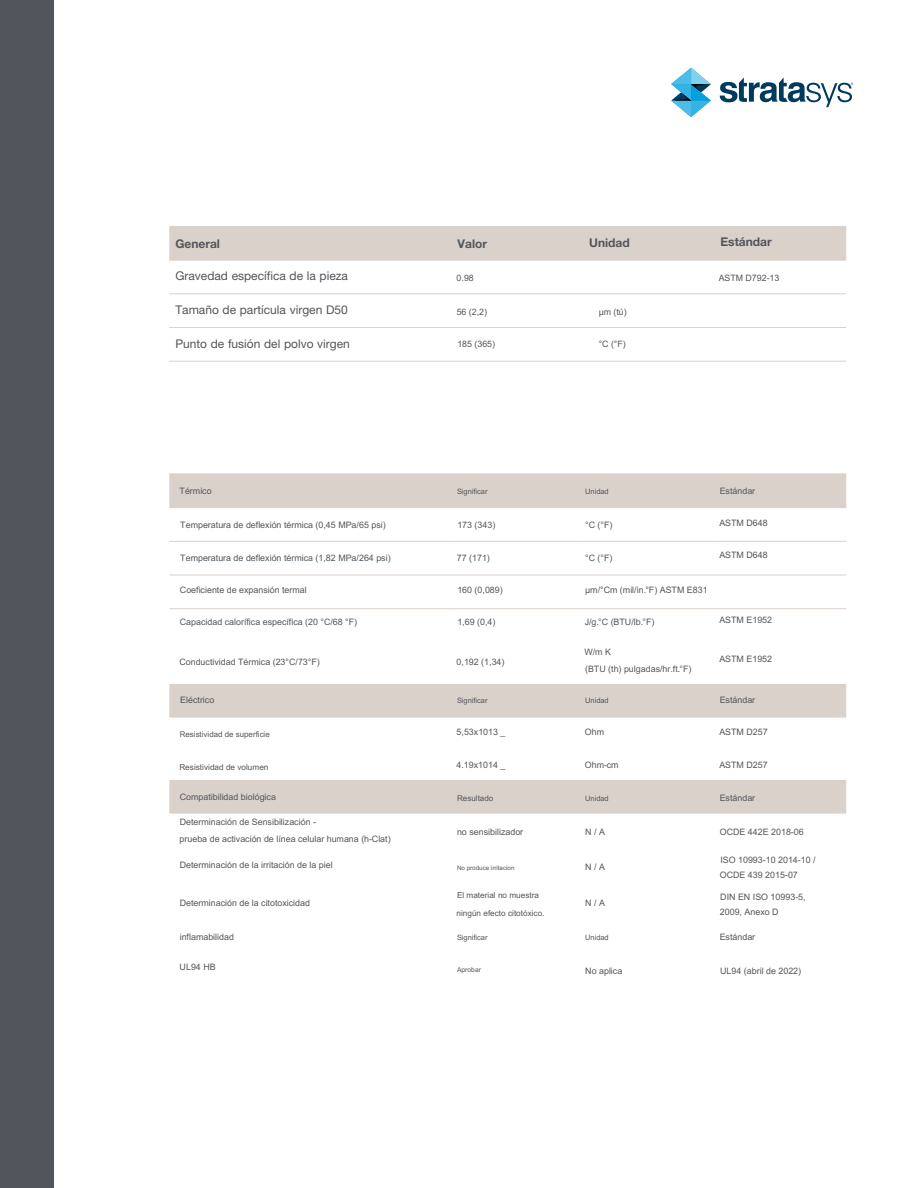
<style>
.page{position:relative;width:918px;height:1188px;background:#fff}
.page>*{position:absolute;margin:0;border:0;box-sizing:border-box;transform-origin:0 0}
.t1{font:12px "Helvetica Neue LT Std";color:#54555a}
.t2{font:700 12px "Helvetica Neue LT Std";color:#54555a}
.t3{font:8.85px/17.1px "Arial";color:#54555a}
.t4{font:8.25px/17.1px "Arial";color:#54555a}
.t5{font:8.1px "Arial";color:#54555a}
.t6{font:7.95px "Arial";color:#54555a}
.t7{font:7.5px "Arial";color:#54555a}
.t8{font:7.35px "Arial";color:#54555a}
.t9{font:6.75px "Arial";color:#54555a}
.t10{font:6.3px "Arial";color:#54555a}
</style>
<div class="page">
<svg style="left:671px;top:68px;width:40px;height:49px"></svg>
<svg style="left:720px;top:78px;width:133px;height:29px"></svg>
<div style="left:0;top:0;width:54px;height:1188px;background:#52555b"></div>
<div style="left:169px;top:684px;width:677px;height:34px;background:#dad1cb"></div>
<hr style="left:169px;top:260px;width:283px;height:1px;background:#dad1cb">
<hr style="left:452px;top:260px;width:131px;height:1px;background:#dad1cb">
<hr style="left:583px;top:260px;width:132px;height:1px;background:#dad1cb">
<hr style="left:715px;top:260px;width:131px;height:1px;background:#dad1cb">
<hr style="left:169px;top:293px;width:283px;height:1px;background:#dad1cb">
<hr style="left:452px;top:293px;width:131px;height:1px;background:#dad1cb">
<hr style="left:583px;top:293px;width:132px;height:1px;background:#dad1cb">
<hr style="left:715px;top:293px;width:131px;height:1px;background:#dad1cb">
<hr style="left:169px;top:327px;width:283px;height:1px;background:#dad1cb">
<hr style="left:452px;top:327px;width:131px;height:1px;background:#dad1cb">
<hr style="left:583px;top:327px;width:132px;height:1px;background:#dad1cb">
<hr style="left:715px;top:327px;width:131px;height:1px;background:#dad1cb">
<hr style="left:169px;top:361px;width:283px;height:1px;background:#dad1cb">
<hr style="left:452px;top:361px;width:131px;height:1px;background:#dad1cb">
<hr style="left:583px;top:361px;width:132px;height:1px;background:#dad1cb">
<hr style="left:715px;top:361px;width:131px;height:1px;background:#dad1cb">
<div style="left:169px;top:475px;width:677px;height:32px;background:#dad1cb"></div>
<hr style="left:169px;top:474px;width:283px;height:1px;background:#dad1cb">
<hr style="left:452px;top:474px;width:131px;height:1px;background:#dad1cb">
<hr style="left:583px;top:474px;width:132px;height:1px;background:#dad1cb">
<hr style="left:715px;top:474px;width:131px;height:1px;background:#dad1cb">
<hr style="left:169px;top:507px;width:283px;height:1px;background:#dad1cb">
<hr style="left:452px;top:507px;width:131px;height:1px;background:#dad1cb">
<hr style="left:583px;top:507px;width:132px;height:1px;background:#dad1cb">
<hr style="left:715px;top:507px;width:131px;height:1px;background:#dad1cb">
<hr style="left:169px;top:541px;width:283px;height:1px;background:#dad1cb">
<hr style="left:452px;top:541px;width:131px;height:1px;background:#dad1cb">
<hr style="left:583px;top:541px;width:132px;height:1px;background:#dad1cb">
<hr style="left:715px;top:541px;width:131px;height:1px;background:#dad1cb">
<hr style="left:169px;top:575px;width:283px;height:1px;background:#dad1cb">
<hr style="left:452px;top:575px;width:131px;height:1px;background:#dad1cb">
<hr style="left:583px;top:575px;width:132px;height:1px;background:#dad1cb">
<hr style="left:715px;top:575px;width:131px;height:1px;background:#dad1cb">
<hr style="left:169px;top:608px;width:283px;height:1px;background:#dad1cb">
<hr style="left:452px;top:608px;width:131px;height:1px;background:#dad1cb">
<hr style="left:583px;top:608px;width:132px;height:1px;background:#dad1cb">
<hr style="left:715px;top:608px;width:131px;height:1px;background:#dad1cb">
<div style="left:169px;top:780px;width:677px;height:34px;background:#dad1cb"></div>
<div style="left:169px;top:226px;width:677px;height:34px;background:#dad1cb"></div>
<h1 class="t2" style="left:175px;top:236px;width:46px">General</h1>
<h1 class="t2" style="left:458px;top:236px;width:31px">Valor</h1>
<h1 class="t2" style="left:589px;top:235px;width:42px">Unidad</h1>
<h1 class="t2" style="left:721px;top:235px;width:53px">Estándar</h1>
<h1 class="t1" style="left:175px;top:269px;width:174px">Gravedad específica de la pieza</h1>
<h1 class="t1" style="left:175px;top:303px;width:174px">Tamaño de partícula virgen D50</h1>
<h1 class="t1" style="left:175px;top:336px;width:176px">Punto de fusión del polvo virgen</h1>
<p class="t3" style="left:599px;top:336px;width:29px">°C (°F)</p>
<p class="t3" style="left:457px;top:269px;width:19px">0.98</p>
<p class="t3" style="left:457px;top:303px;width:32px">56 (2,2)</p>
<p class="t3" style="left:599px;top:303px;width:30px">μm (tú)</p>
<p class="t3" style="left:457px;top:336px;width:39px">185 (365)</p>
<p class="t3" style="left:719px;top:269px;width:62px">ASTM D792-13</p>
<p class="t3" style="left:180px;top:483px;width:34px">Térmico</p>
<p class="t3" style="left:180px;top:517px;width:207px">Temperatura de deflexión térmica (0,45 MPa/65 psi)</p>
<p class="t3" style="left:180px;top:549px;width:212px">Temperatura de deflexión térmica (1,82 MPa/264 psi)</p>
<p class="t3" style="left:180px;top:581px;width:128px">Coeficiente de expansión termal</p>
<p class="t3" style="left:180px;top:613px;width:179px">Capacidad calorífica específica (20 °C/68 °F)</p>
<p class="t3" style="left:179px;top:653px;width:142px">Conductividad Térmica (23°C/73°F)</p>
<p class="t3" style="left:180px;top:691px;width:36px">Eléctrico</p>
<p class="t6" style="left:180px;top:730px;width:92px">Resistividad de superficie</p>
<p class="t4" style="left:179px;top:758px;width:91px">Resistividad de volumen</p>
<p class="t3" style="left:180px;top:789px;width:98px">Compatibilidad biológica</p>
<p class="t3" style="left:180px;top:813px;width:213px">Determinación de Sensibilización -<br>prueba de activación de línea celular humana (h-Clat)</p>
<p class="t3" style="left:180px;top:856px;width:155px">Determinación de la irritación de la piel</p>
<p class="t3" style="left:180px;top:894px;width:132px">Determinación de la citotoxicidad</p>
<p class="t3" style="left:180px;top:928px;width:56px">inflamabilidad</p>
<p class="t3" style="left:180px;top:958px;width:38px">UL94 HB</p>
<p class="t7" style="left:457px;top:487px;width:32px">Significar</p>
<p class="t8" style="left:585px;top:488px;width:25px">Unidad</p>
<p class="t3" style="left:720px;top:483px;width:37px">Estándar</p>
<p class="t3" style="left:457px;top:517px;width:40px">173 (343)</p>
<p class="t3" style="left:585px;top:517px;width:29px">°C (°F)</p>
<p class="t3" style="left:585px;top:549px;width:29px">°C (°F)</p>
<p class="t3" style="left:457px;top:549px;width:35px">77 (171)</p>
<p class="t3" style="left:719px;top:515px;width:50px">ASTM D648</p>
<p class="t3" style="left:719px;top:547px;width:50px">ASTM D648</p>
<p class="t3" style="left:585px;top:581px;width:124px">μm/°Cm (mil/in.°F) ASTM E831</p>
<p class="t3" style="left:585px;top:613px;width:71px">J/g.°C (BTU/lb.°F)</p>
<p class="t3" style="left:584px;top:643px;width:109px">W/m K<br>(BTU (th) pulgadas/hr.ft.°F)</p>
<p class="t8" style="left:585px;top:696px;width:25px">Unidad</p>
<p class="t3" style="left:585px;top:723px;width:21px">Ohm</p>
<p class="t3" style="left:585px;top:756px;width:35px">Ohm-cm</p>
<p class="t8" style="left:585px;top:794px;width:25px">Unidad</p>
<p class="t3" style="left:585px;top:823px;width:21px">N / A</p>
<p class="t3" style="left:585px;top:859px;width:21px">N / A</p>
<p class="t3" style="left:585px;top:894px;width:21px">N / A</p>
<p class="t8" style="left:585px;top:934px;width:25px">Unidad</p>
<p class="t3" style="left:585px;top:963px;width:39px">No aplica</p>
<p class="t3" style="left:457px;top:581px;width:47px">160 (0,089)</p>
<p class="t3" style="left:719px;top:611px;width:54px">ASTM E1952</p>
<p class="t3" style="left:457px;top:613px;width:40px">1,69 (0,4)</p>
<p class="t3" style="left:719px;top:651px;width:54px">ASTM E1952</p>
<p class="t3" style="left:457px;top:653px;width:49px">0,192 (1,34)</p>
<p class="t3" style="left:720px;top:691px;width:37px">Estándar</p>
<p class="t7" style="left:457px;top:696px;width:32px">Significar</p>
<p class="t3" style="left:719px;top:723px;width:50px">ASTM D257</p>
<p class="t3" style="left:457px;top:723px;width:50px">5,53x1013 _</p>
<p class="t3" style="left:719px;top:756px;width:50px">ASTM D257</p>
<p class="t3" style="left:457px;top:756px;width:50px">4.19x1014 _</p>
<p class="t5" style="left:457px;top:794px;width:38px">Resultado</p>
<p class="t3" style="left:720px;top:789px;width:37px">Estándar</p>
<p class="t3" style="left:720px;top:823px;width:85px">OCDE 442E 2018-06</p>
<p class="t3" style="left:457px;top:823px;width:68px">no sensibilizador</p>
<p class="t3" style="left:720px;top:852px;width:97px;line-height:15px">ISO 10993-10 2014-10 /<br>OCDE 439 2015-07</p>
<p class="t10" style="left:457px;top:865px;width:59px">No produce irritacion</p>
<p class="t4" style="left:457px;top:887px;width:89px">El material no muestra ningún efecto citotóxico.</p>
<p class="t3" style="left:720px;top:888px;width:87px">DIN EN ISO 10993-5,</p>
<p class="t3" style="left:720px;top:903px;width:60px">2009, Anexo D</p>
<p class="t3" style="left:720px;top:929px;width:37px">Estándar</p>
<p class="t7" style="left:457px;top:933px;width:32px">Significar</p>
<p class="t9" style="left:457px;top:966px;width:26px">Aprobar</p>
<p class="t3" style="left:720px;top:963px;width:82px">UL94 (abril de 2022)</p>
</div>
